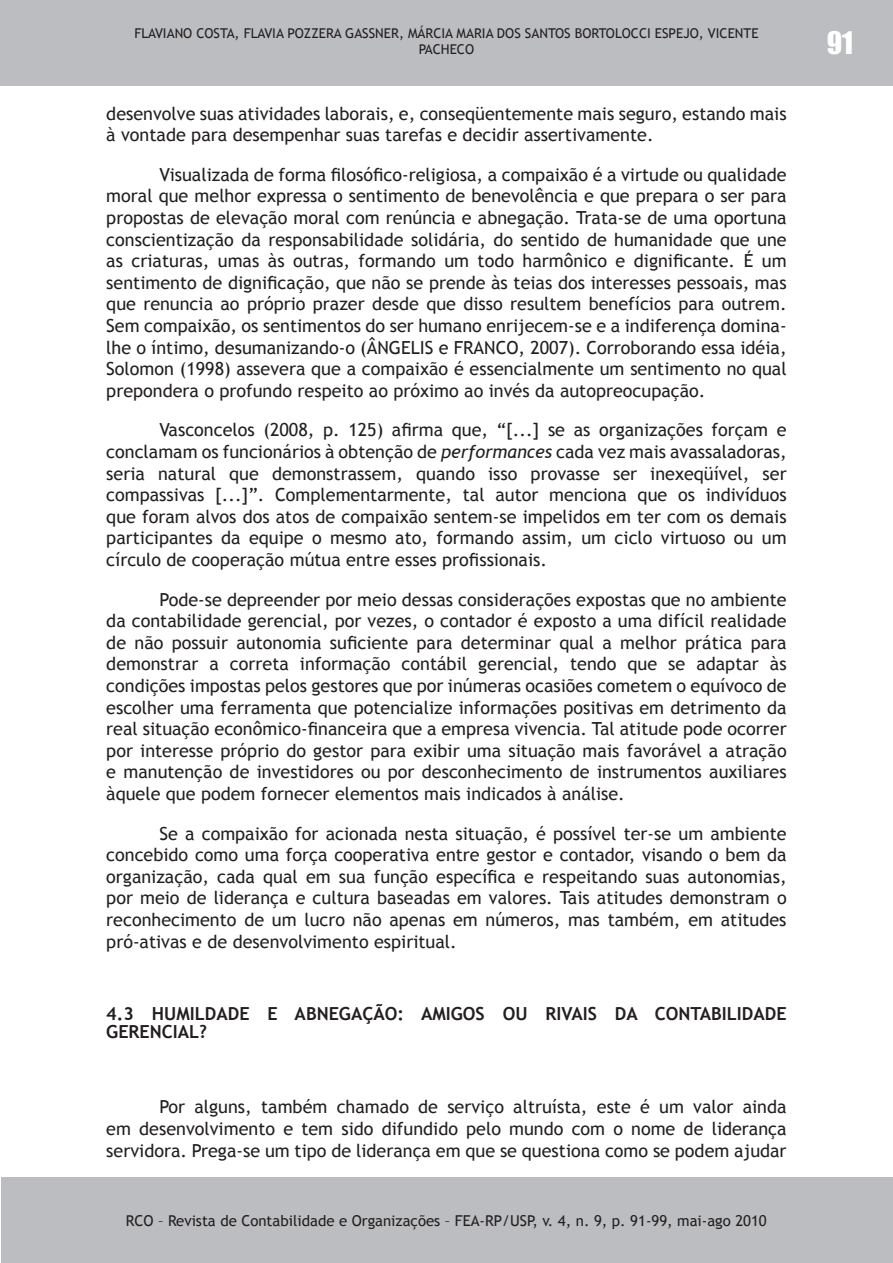
<style>
.page{position:relative;width:893px;height:1263px;background:#fff}
.page>*{position:absolute;margin:0;border:0;box-sizing:border-box;transform-origin:0 0}
.t1{font:28.5px "Impact";color:#fff}
.t2{font:18px/21.6px "Trebuchet MS";color:#231f20;text-align:justify}
.Heading_2{font:700 18px/18px "Trebuchet MS";color:#231f20}
.t3{font:15px "Trebuchet MS";color:#231f20}
.t4{font:13.5px "Trebuchet MS";color:#231f20}
.s1{font-style:italic}
</style>
<div class="page">
<div style="left:0;top:0;width:893px;height:85px;background:#bcbdc0"></div>
<div style="left:1px;top:1178px;width:892px;height:85px;background:#bcbdc0"></div>
<p class="t4" style="left:134px;top:25px;width:193px">Flaviano Costa, Flavia Pozzera</p>
<p class="t4" style="left:345px;top:25px;width:286px">Gass ner, Márc ia Maria dos Santos Bortolocc</p>
<p class="t4" style="left:647px;top:25px;width:112px">i Espejo, Vicente</p>
<p class="t4" style="left:419px;top:41px;width:40px">Pacheco</p>
<p class="t2" style="left:106px;top:103px;width:682px">desenvolve suas atividades laborais, e, conseqüentemente mais seguro, estando mais à vontade para desempenhar suas tarefas e decidir assertivamente.</p>
<p class="t2" style="left:106px;top:164px;width:682px;text-indent:53px">Visualizada de forma filosófico-religiosa, a compaixão é a virtude ou qualidade moral que melhor expressa o sentimento de benevolência e que prepara o ser para propostas de elevação moral com renúncia e abnegação. Trata-se de uma oportuna conscientização da responsabilidade solidária, do sentido de humanidade que une as criaturas, umas às outras, formando um todo harmônico e dignificante. É um sentimento de dignificação, que não se prende às teias dos interesses pessoais, mas que renuncia ao próprio prazer desde que disso resultem benefícios para outrem.<br>Sem compaixão, os sentimentos do ser humano enrijecem-se e a indiferença domina&shy;lhe o íntimo, desumanizando-o (ÂNGELIS e FRANCO, 2007). Corroborando essa idéia, Solomon (1998) assevera que a compaixão é essencialmente um sentimento no qual prepondera o profundo respeito ao próximo ao invés da autopreocupação.</p>
<p class="t2" style="left:106px;top:419px;width:682px;text-indent:53px">Vasconcelos (2008, p. 125) afirma que, “[...] se as organizações forçam e conclamam os funcionários à obtenção de <span class="s1">performances</span> cada vez mais avassaladoras, seria natural que demonstrassem, quando isso provasse ser inexeqüível, ser compassivas [...]”. Complementarmente, tal autor menciona que os indivíduos que foram alvos dos atos de compaixão sentem-se impelidos em ter com os demais participantes da equipe o mesmo ato, formando assim, um ciclo virtuoso ou um círculo de cooperação mútua entre esses profissionais.</p>
<p class="t2" style="left:106px;top:589px;width:682px;text-indent:53px">Pode-se depreender por meio dessas considerações expostas que no ambiente da contabilidade gerencial, por vezes, o contador é exposto a uma difícil realidade de não possuir autonomia suficiente para determinar qual a melhor prática para demonstrar a correta informação contábil gerencial, tendo que se adaptar às condições impostas pelos gestores que por inúmeras ocasiões cometem o equívoco de escolher uma ferramenta que potencialize informações positivas em detrimento da real situação econômico-financeira que a empresa vivencia. Tal atitude pode ocorrer por interesse próprio do gestor para exibir uma situação mais favorável a atração e manutenção de investidores ou por desconhecimento de instrumentos auxiliares àquele que podem fornecer elementos mais indicados à análise.</p>
<p class="t2" style="left:106px;top:823px;width:682px;text-indent:53px">Se a compaixão for acionada nesta situação, é possível ter-se um ambiente concebido como uma força cooperativa entre gestor e contador, visando o bem da organização, cada qual em sua função específica e respeitando suas autonomias, por meio de liderança e cultura baseadas em valores. Tais atitudes demonstram o reconhecimento de um lucro não apenas em números, mas também, em atitudes pró-ativas e de desenvolvimento espiritual.</p>
<p class="Heading_2" style="left:106px;top:1004px;width:682px">4.3 HUMILDADE E ABNEGAÇÃO: AMIGOS OU RIVAIS DA CONTABILIDADE<br>GERENCIAL?</p>
<p class="t2" style="left:106px;top:1096px;width:682px;text-indent:53px">Por alguns, também chamado de serviço altruísta, este é um valor ainda em desenvolvimento e tem sido difundido pelo mundo com o nome de liderança servidora. Prega-se um tipo de liderança em que se questiona como se podem ajudar</p>
<p class="t3" style="left:126px;top:1212px;width:643px">RCO – Revista de Contabilidade e Organizações – FEA-RP/USP, v. 4, n. 9, p. 91-99, mai-ago 2010</p>
<h1 class="t1" style="left:827px;top:21px;width:28px">91</h1>
</div>
